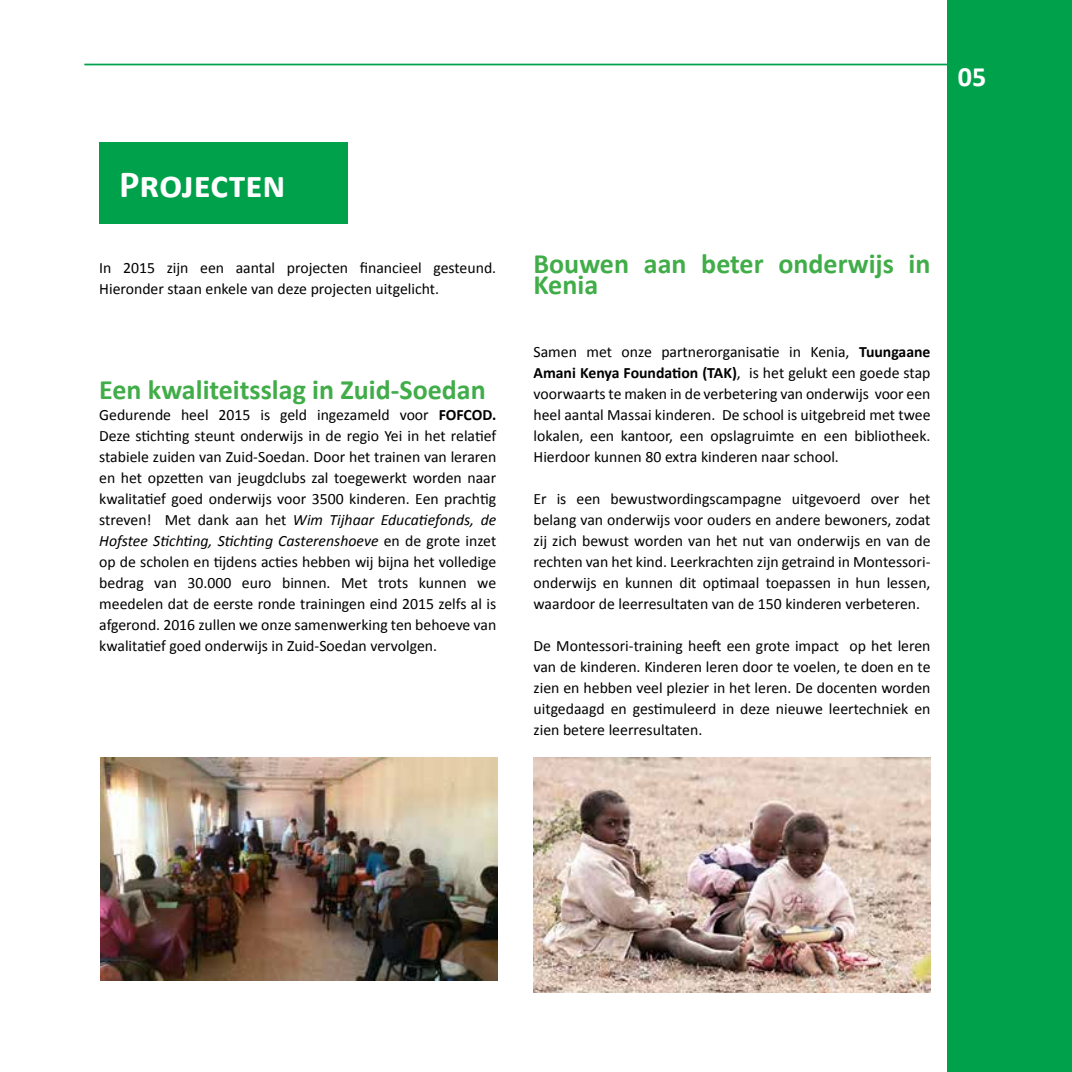
<style>
.page{position:relative;width:1072px;height:1072px;background:#fff}
.page>*{position:absolute;margin:0;border:0;box-sizing:border-box;transform-origin:0 0}
.t1{font:700 38.5px "Calibri";color:#fff}
.t2{font:700 28px/21px "Calibri";color:#41ad49}
.t3{font:700 28px "Calibri";color:#fff}
.t4{font:15.75px/21px "Calibri";color:#000;text-align:justify}
.s1{font-weight:700}
.s2{font-style:italic}
</style>
<div class="page">
<div style="left:947px;top:0;width:124px;height:1071px;background:#00a14b"></div>
<div style="left:99px;top:142px;width:248px;height:82px;background:#00a14b"></div>
<img style="left:100px;top:757px;width:397px;height:223px">
<img style="left:533px;top:757px;width:397px;height:235px">
<hr style="left:84px;top:64px;width:920px;height:1px;background:#00a14b">
<h1 class="t1" style="left:119px;top:160px;width:168px">Projecten</h1>
<p class="t4" style="left:99px;top:257px;width:398px">In 2015 zijn een aantal projecten financieel gesteund.<br>Hieronder staan enkele van deze projecten uitgelicht.</p>
<h2 class="t2" style="left:99px;top:379px;width:388px">Een kwaliteitsslag in Zuid-Soedan</h2>
<p class="t4" style="left:99px;top:404px;width:398px">Gedurende heel 2015 is geld ingezameld voor <span class="s1">FOFCOD.<br></span>Deze stichting steunt onderwijs in de regio Yei in het relatief stabiele zuiden van Zuid-Soedan. Door het trainen van leraren en het opzetten van jeugdclubs zal toegewerkt worden naar kwalitatief goed onderwijs voor 3500 kinderen. Een prachtig streven! Met dank aan het <span class="s2">Wim Tijhaar Educatiefonds, de Hofstee Stichting, Stichting Casterenshoeve</span> en de grote inzet op de scholen en tijdens acties hebben wij bijna het volledige bedrag van 30.000 euro binnen. Met trots kunnen we meedelen dat de eerste ronde trainingen eind 2015 zelfs al is afgerond. 2016 zullen we onze samenwerking ten behoeve van kwalitatief goed onderwijs in Zuid-Soedan vervolgen.</p>
<h2 class="t3" style="left:958px;top:59px;width:30px">05</h2>
<h2 class="t2" style="left:533px;top:253px;width:398px">Bouwen aan beter onderwijs in<br>Kenia</h2>
<p class="t4" style="left:533px;top:341px;width:398px">Samen met onze partnerorganisatie in Kenia, <span class="s1">Tuungaane Amani Kenya Foundation (TAK)</span>, is het gelukt een goede stap voorwaarts te maken in de verbetering van onderwijs voor een heel aantal Massai kinderen. De school is uitgebreid met twee lokalen, een kantoor, een opslagruimte en een bibliotheek.<br>Hierdoor kunnen 80 extra kinderen naar school.</p>
<p class="t4" style="left:533px;top:488px;width:398px">Er is een bewustwordingscampagne uitgevoerd over het belang van onderwijs voor ouders en andere bewoners, zodat zij zich bewust worden van het nut van onderwijs en van de rechten van het kind. Leerkrachten zijn getraind in Montessori&shy;onderwijs en kunnen dit optimaal toepassen in hun lessen, waardoor de leerresultaten van de 150 kinderen verbeteren.</p>
<p class="t4" style="left:533px;top:635px;width:398px">De Montessori-training heeft een grote impact op het leren van de kinderen. Kinderen leren door te voelen, te doen en te zien en hebben veel plezier in het leren. De docenten worden uitgedaagd en gestimuleerd in deze nieuwe leertechniek en zien betere leerresultaten.</p>
</div>
